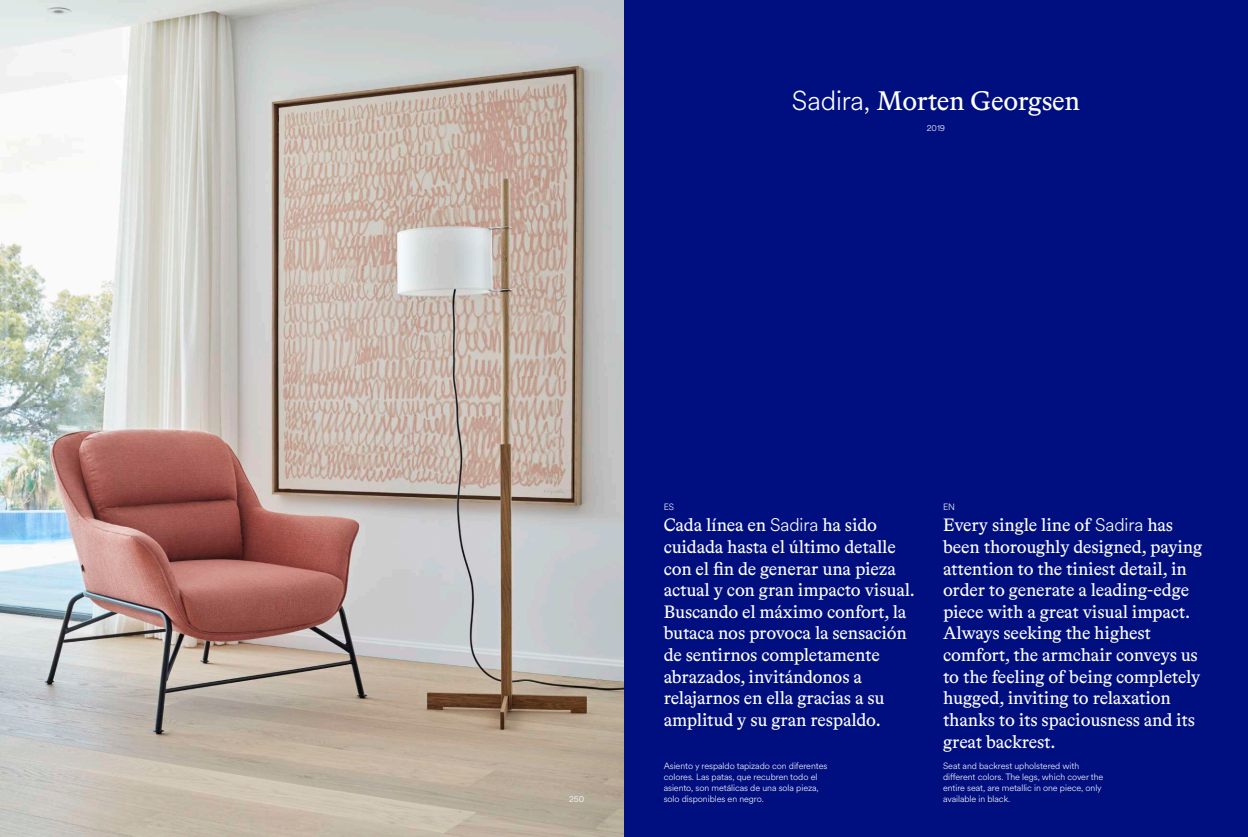
<style>
.page{position:relative;width:1248px;height:837px;background:#fff}
.page>*{position:absolute;margin:0;border:0;box-sizing:border-box;transform-origin:0 0}
.t1{font:27px "Bradford LL";letter-spacing:-.01em;color:#fff}
.t2{font:18px/21.6px "Bradford LL";letter-spacing:-.005em;color:#fff}
.t3{font:300 9px/10.8px "Circular XX";letter-spacing:-.005em;color:#fff}
.s1{font-family:"Circular XX";font-weight:300}
</style>
<div class="page">
<img style="left:0;top:0;width:624px;height:836px">
<div style="left:624px;top:0;width:623px;height:836px;background:#000f7f"></div>
<h1 class="t1" style="left:792px;top:83px;width:289px"><span class="s1">Sadira,</span> Morten Georgsen</h1>
<p class="t3" style="left:926px;top:122px;width:20px">2019</p>
<p class="t3" style="left:569px;top:792px;width:17px">250</p>
<p class="t3" style="left:663px;top:500px;width:12px">ES</p>
<p class="t3" style="left:943px;top:500px;width:14px">EN</p>
<p class="t2" style="left:663px;top:513px;width:253px">Cada línea en <span class="s1">Sadira</span> ha sido cuidada hasta el último detalle con el fin de generar una pieza actual y con gran impacto visual.<br>Buscando el máximo confort, la butaca nos provoca la sensación de sentirnos completamente abrazados, invitándonos a relajarnos en ella gracias a su amplitud y su gran respaldo.</p>
<p class="t2" style="left:943px;top:513px;width:261px">Every single line of <span class="s1">Sadira</span> has been thoroughly designed, paying attention to the tiniest detail, in order to generate a leading-edge piece with a great visual impact.<br>Always seeking the highest comfort, the armchair conveys us to the feeling of being completely hugged, inviting to relaxation thanks to its spaciousness and its great backrest.</p>
<p class="t3" style="left:663px;top:759px;width:165px">Asiento y respaldo tapizado con diferentes colores. Las patas, que recubren todo el asiento, son metálicas de una sola pieza, solo disponibles en negro.</p>
<p class="t3" style="left:943px;top:759px;width:162px">Seat and backrest upholstered with different colors. The legs, which cover the entire seat, are metallic in one piece, only available in black.</p>
</div>
